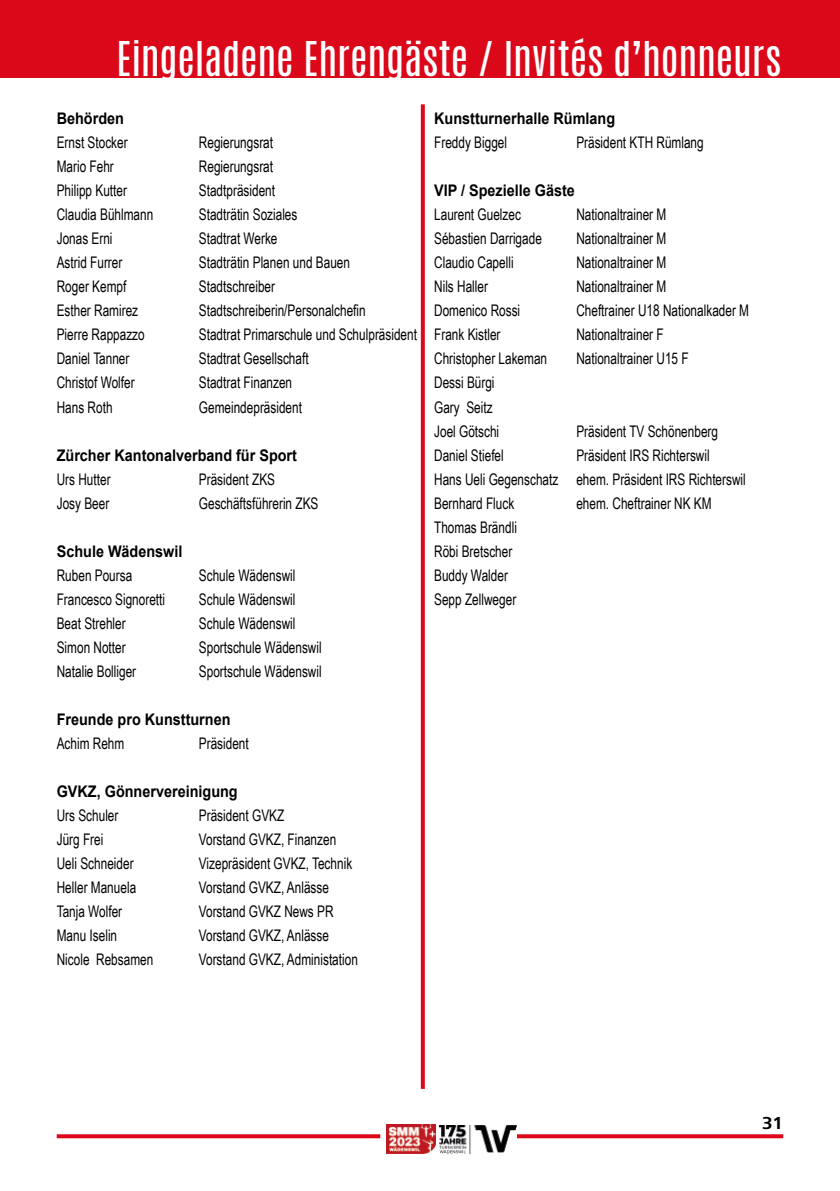
<style>
.page{position:relative;width:840px;height:1191px;background:#fff}
.page>*{position:absolute;margin:0;border:0;box-sizing:border-box;transform-origin:0 0}
.t1{font:40px "Antonio";letter-spacing:-.005em;color:#fff}
.t2{font:700 18px "Frutiger Next Pro";color:#000}
.t3{font:16px/24px "Arial Narrow";color:#000;scale:.9 1}
.t4{font:700 16px "Arial";color:#000;scale:.9 1}
</style>
<div class="page">
<svg style="left:57px;top:1134px;width:323px;height:4px"></svg>
<svg style="left:517px;top:1134px;width:265px;height:4px"></svg>
<img style="left:386px;top:1124px;width:49px;height:29px">
<img style="left:439px;top:1125px;width:76px;height:28px">
<div style="left:0;top:0;width:839px;height:78px;background:#db081a"></div>
<svg style="left:420px;top:104px;width:4px;height:985px;fill:#db081a"></svg>
<h1 class="t1" style="left:119px;top:30px;width:665px">Eingeladene Ehrengäste / Invités d’honneurs</h1>
<p class="t4" style="left:57px;top:107px;width:76px">Behörden</p>
<p class="t3" style="left:57px;top:130px;width:80px">Ernst Stocker</p>
<p class="t3" style="left:199px;top:130px;width:84px">Regierungsrat</p>
<p class="t3" style="left:57px;top:154px;width:65px">Mario Fehr</p>
<p class="t3" style="left:199px;top:154px;width:84px">Regierungsrat</p>
<p class="t3" style="left:57px;top:178px;width:80px">Philipp Kutter</p>
<p class="t3" style="left:199px;top:178px;width:86px">Stadtpräsident</p>
<p class="t3" style="left:57px;top:202px;width:109px">Claudia Bühlmann</p>
<p class="t3" style="left:199px;top:202px;width:111px">Stadträtin Soziales</p>
<p class="t3" style="left:57px;top:226px;width:63px">Jonas Erni</p>
<p class="t3" style="left:199px;top:226px;width:89px">Stadtrat Werke</p>
<p class="t3" style="left:57px;top:250px;width:74px">Astrid Furrer</p>
<p class="t3" style="left:199px;top:250px;width:169px">Stadträtin Planen und Bauen</p>
<p class="t3" style="left:57px;top:274px;width:79px">Roger Kempf</p>
<p class="t3" style="left:199px;top:274px;width:86px">Stadtschreiber</p>
<p class="t3" style="left:57px;top:298px;width:92px">Esther Ramirez</p>
<p class="t3" style="left:199px;top:298px;width:187px">Stadtschreiberin/Personalchefin</p>
<p class="t3" style="left:57px;top:322px;width:99px">Pierre Rappazzo</p>
<p class="t3" style="left:199px;top:322px;width:244px">Stadtrat Primarschule und Schulpräsident</p>
<p class="t3" style="left:57px;top:346px;width:82px">Daniel Tanner</p>
<p class="t3" style="left:199px;top:346px;width:123px">Stadtrat Gesellschaft</p>
<p class="t3" style="left:57px;top:370px;width:88px">Christof Wolfer</p>
<p class="t3" style="left:199px;top:370px;width:105px">Stadtrat Finanzen</p>
<p class="t3" style="left:57px;top:394px;width:63px">Hans Roth</p>
<p class="t3" style="left:199px;top:394px;width:116px">Gemeindepräsident</p>
<p class="t4" style="left:57px;top:443px;width:268px">Zürcher Kantonalverband für Sport</p>
<p class="t3" style="left:57px;top:466px;width:61px">Urs Hutter</p>
<p class="t3" style="left:199px;top:466px;width:86px">Präsident ZKS</p>
<p class="t3" style="left:57px;top:490px;width:60px">Josy Beer</p>
<p class="t3" style="left:199px;top:490px;width:134px">Geschäftsführerin ZKS</p>
<p class="t4" style="left:57px;top:539px;width:141px">Schule Wädenswil</p>
<p class="t3" style="left:57px;top:562px;width:85px">Ruben Poursa</p>
<p class="t3" style="left:199px;top:562px;width:109px">Schule Wädenswil</p>
<p class="t3" style="left:57px;top:586px;width:122px">Francesco Signoretti</p>
<p class="t3" style="left:199px;top:586px;width:109px">Schule Wädenswil</p>
<p class="t3" style="left:57px;top:610px;width:78px">Beat Strehler</p>
<p class="t3" style="left:199px;top:610px;width:109px">Schule Wädenswil</p>
<p class="t3" style="left:57px;top:634px;width:78px">Simon Notter</p>
<p class="t3" style="left:199px;top:634px;width:138px">Sportschule Wädenswil</p>
<p class="t3" style="left:57px;top:658px;width:90px">Natalie Bolliger</p>
<p class="t3" style="left:199px;top:658px;width:138px">Sportschule Wädenswil</p>
<p class="t4" style="left:57px;top:707px;width:194px">Freunde pro Kunstturnen</p>
<p class="t3" style="left:57px;top:730px;width:77px">Achim Rehm</p>
<p class="t3" style="left:199px;top:730px;width:57px">Präsident</p>
<p class="t4" style="left:57px;top:779px;width:202px">GVKZ, Gönnervereinigung</p>
<p class="t3" style="left:57px;top:802px;width:70px">Urs Schuler</p>
<p class="t3" style="left:199px;top:802px;width:96px">Präsident GVKZ</p>
<p class="t3" style="left:57px;top:826px;width:53px">Jürg Frei</p>
<p class="t3" style="left:199px;top:826px;width:154px">Vorstand GVKZ, Finanzen</p>
<p class="t3" style="left:57px;top:850px;width:87px">Ueli Schneider</p>
<p class="t3" style="left:199px;top:850px;width:172px">Vizepräsident GVKZ, Technik</p>
<p class="t3" style="left:57px;top:874px;width:90px">Heller Manuela</p>
<p class="t3" style="left:199px;top:874px;width:146px">Vorstand GVKZ, Anlässe</p>
<p class="t3" style="left:57px;top:898px;width:74px">Tanja Wolfer</p>
<p class="t3" style="left:199px;top:898px;width:151px">Vorstand GVKZ News PR</p>
<p class="t3" style="left:57px;top:922px;width:69px">Manu Iselin</p>
<p class="t3" style="left:199px;top:922px;width:146px">Vorstand GVKZ, Anlässe</p>
<p class="t3" style="left:57px;top:946px;width:109px">Nicole Rebsamen</p>
<p class="t3" style="left:199px;top:946px;width:178px">Vorstand GVKZ, Administation</p>
<p class="t4" style="left:434px;top:107px;width:202px">Kunstturnerhalle Rümlang</p>
<p class="t3" style="left:434px;top:130px;width:82px">Freddy Biggel</p>
<p class="t3" style="left:576px;top:130px;width:143px">Präsident KTH Rümlang</p>
<p class="t4" style="left:434px;top:179px;width:158px">VIP / Spezielle Gäste</p>
<p class="t3" style="left:434px;top:202px;width:98px">Laurent Guelzec</p>
<p class="t3" style="left:576px;top:202px;width:101px">Nationaltrainer M</p>
<p class="t3" style="left:434px;top:226px;width:121px">Sébastien Darrigade</p>
<p class="t3" style="left:576px;top:226px;width:101px">Nationaltrainer M</p>
<p class="t3" style="left:434px;top:250px;width:90px">Claudio Capelli</p>
<p class="t3" style="left:576px;top:250px;width:101px">Nationaltrainer M</p>
<p class="t3" style="left:434px;top:274px;width:61px">Nils Haller</p>
<p class="t3" style="left:576px;top:274px;width:101px">Nationaltrainer M</p>
<p class="t3" style="left:434px;top:298px;width:97px">Domenico Rossi</p>
<p class="t3" style="left:576px;top:298px;width:193px">Cheftrainer U18 Nationalkader M</p>
<p class="t3" style="left:434px;top:322px;width:75px">Frank Kistler</p>
<p class="t3" style="left:576px;top:322px;width:98px">Nationaltrainer F</p>
<p class="t3" style="left:434px;top:346px;width:127px">Christopher Lakeman</p>
<p class="t3" style="left:576px;top:346px;width:126px">Nationaltrainer U15 F</p>
<p class="t3" style="left:434px;top:370px;width:74px">Dessi Bürgi<br>Gary Seitz<br>Joel Götschi</p>
<p class="t3" style="left:576px;top:418px;width:159px">Präsident TV Schönenberg</p>
<p class="t3" style="left:434px;top:442px;width:347px;text-indent:142px">Präsident IRS Richterswil<br>Hans Ueli Gegenschatz ehem. Präsident IRS Richterswil<br>Bernhard Fluck</p>
<p class="t3" style="left:434px;top:442px;width:79px">Daniel Stiefel</p>
<p class="t3" style="left:576px;top:490px;width:152px">ehem. Cheftrainer NK KM</p>
<p class="t3" style="left:434px;top:514px;width:93px">Thomas Brändli<br>Röbi Bretscher<br>Buddy Walder<br>Sepp Zellweger</p>
<p class="t2" style="left:761px;top:1112px;width:23px">31</p>
</div>
